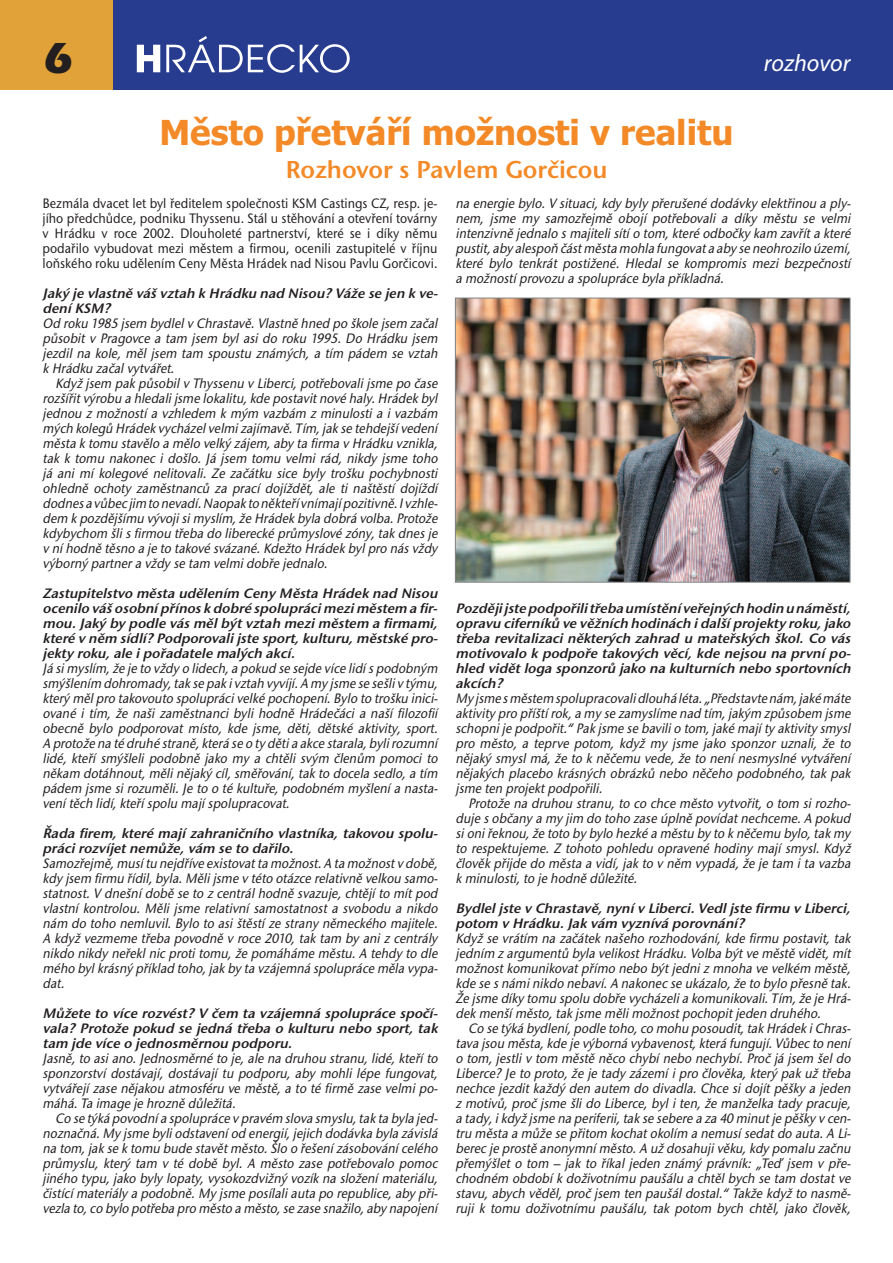
<style>
.page{position:relative;width:893px;height:1263px;background:#fff}
.page>*{position:absolute;margin:0;border:0;box-sizing:border-box;transform-origin:0 0}
.t1{font:700 45px "Itc Eras CE";color:#231f20}
.t2{font:700 34.5px "Tahoma";color:#f38a27}
.t3{font:25.5px "Stone Sans Itc TCE Semi";color:#f38a27}
.t4{font:italic 24px "Myriad Pro";color:#fff}
.t5{font:italic 500 14.25px/15px "Stone Sans Itc TCE";color:#231f20;scale:.9 1}
.t6{font:italic 14.25px/15px "Stone Sans Itc TCE Semi";color:#231f20}
.t7{font:500 14.25px/15px "Stone Sans Itc TCE";color:#231f20;text-align:justify;scale:.9 1}
</style>
<div class="page">
<div style="left:0;top:0;width:893px;height:90px;background:#283c8f"></div>
<div style="left:0;top:0;width:113px;height:90px;background:#e1a339"></div>
<svg style="left:136px;top:36px;width:214px;height:37px"></svg>
<img style="left:457px;top:300px;width:391px;height:281px">
<div style="left:455px;top:298px;width:395px;height:285px;border:1px solid #808285"></div>
<h1 class="t1" style="left:43px;top:42px;width:32px">6</h1>
<h3 class="t4" style="left:764px;top:54px;width:88px">rozhovor</h3>
<h2 class="t2" style="left:159px;top:113px;width:576px">Město přetváří možnosti v realitu</h2>
<h3 class="t3" style="left:285px;top:154px;width:324px">Rozhovor s Pavlem Gorčicou</h3>
<p class="t7" style="left:43px;top:195px;width:440px">Bezmála dvacet let byl ředitelem společnosti KSM Castings CZ, resp. je&shy;jího předchůdce, podniku Thyssenu. Stál u stěhování a otevření továrny v Hrádku v roce 2002. Dlouholeté partnerství, které se i díky němu podařilo vybudovat mezi městem a firmou, ocenili zastupitelé v říjnu loňského roku udělením Ceny Města Hrádek nad Nisou Pavlu Gorčicovi.</p>
<p class="t6" style="left:43px;top:285px;width:399px">Jaký je vlastně váš vztah k Hrádku nad Nisou? Váže se jen k ve&shy;dení KSM?</p>
<p class="t5" style="left:43px;top:315px;width:442px;text-align:justify">Od roku 1985 jsem bydlel v Chrastavě. Vlastně hned po škole jsem začal působit v Pragovce a tam jsem byl asi do roku 1995. Do Hrádku jsem jezdil na kole, měl jsem tam spoustu známých, a tím pádem se vztah k Hrádku začal vytvářet.</p>
<p class="t5" style="left:43px;top:375px;width:442px;text-indent:13px">Když jsem pak působil v Thyssenu v Liberci, potřebovali jsme po čase rozšířit výrobu a hledali jsme lokalitu, kde postavit nové haly. Hrádek byl jednou z možností a vzhledem k mým vazbám z minulosti a i vazbám mých kolegů Hrádek vycházel velmi zajímavě. Tím, jak se tehdejší vedení města k tomu stavělo a mělo velký zájem, aby ta firma v Hrádku vznikla, tak k tomu nakonec i došlo. Já jsem tomu velmi rád, nikdy jsme toho já ani mí kolegové nelitovali. Ze začátku sice byly trošku pochybnosti ohledně ochoty zaměstnanců za prací dojíždět, ale ti naštěstí dojíždí dodnes a vůbec jimtonevadí.Naopak toněkteří vnímají pozitivně.I vzhle&shy;dem k pozdějšímu vývoji si myslím, že Hrádek byla dobrá volba. Protože kdybychom šli s firmou třeba do liberecké průmyslové zóny, tak dnes je v ní hodně těsno a je to takové svázané. Kdežto Hrádek byl pro nás vždy výborný partner a vždy se tam velmi dobře jednalo.</p>
<p class="t6" style="left:43px;top:585px;width:399px">Zastupitelstvo města udělením Ceny Města Hrádek nad Nisou ocenilo váš osobní přínos k dobré spolupráci mezi městem a fir&shy;mou. Jaký by podle vás měl být vztah mezi městem a firmami, které v něm sídlí? Podporovali jste sport, kulturu, městské pro&shy;jekty roku, ale i pořadatele malých akcí.</p>
<p class="t5" style="left:43px;top:660px;width:442px">Já si myslím, že je to vždy o lidech, a pokud se sejde více lidí s podobným smýšlením dohromady, tak se pak i vztah vyvíjí. A my jsme se sešli v týmu, který měl pro takovouto spolupráci velké pochopení. Bylo to trošku inici&shy;ované i tím, že naši zaměstnanci byli hodně Hrádečáci a naší filozofií obecně bylo podporovat místo, kde jsme, děti, dětské aktivity, sport.<br>A protože na té druhé straně, která se o ty děti a akce starala, byli rozumní lidé, kteří smýšleli podobně jako my a chtěli svým členům pomoci to někam dotáhnout, měli nějaký cíl, směřování, tak to docela sedlo, a tím pádem jsme si rozuměli. Je to o té kultuře, podobném myšlení a nasta&shy;vení těch lidí, kteří spolu mají spolupracovat.</p>
<p class="t6" style="left:43px;top:825px;width:399px">Řada firem, které mají zahraničního vlastníka, takovou spolu&shy;práci rozvíjet nemůže, vám se to dařilo.</p>
<p class="t5" style="left:43px;top:855px;width:442px">Samozřejmě, musí tu nejdříve existovat ta možnost. A ta možnost v době, kdy jsem firmu řídil, byla. Měli jsme v této otázce relativně velkou samo&shy;statnost. V dnešní době se to z centrál hodně svazuje, chtějí to mít pod vlastní kontrolou. Měli jsme relativní samostatnost a svobodu a nikdo nám do toho nemluvil. Bylo to asi štěstí ze strany německého majitele.<br>A když vezmeme třeba povodně v roce 2010, tak tam by ani z centrály nikdo nikdy neřekl nic proti tomu, že pomáháme městu. A tehdy to dle mého byl krásný příklad toho, jak by ta vzájemná spolupráce měla vypa&shy;dat.</p>
<p class="t6" style="left:43px;top:1005px;width:399px">Můžete to více rozvést? V čem ta vzájemná spolupráce spočí&shy;vala? Protože pokud se jedná třeba o kulturu nebo sport, tak tam jde více o jednosměrnou podporu.</p>
<p class="t5" style="left:43px;top:1050px;width:442px">Jasně, to asi ano. Jednosměrné to je, ale na druhou stranu, lidé, kteří to sponzorství dostávají, dostávají tu podporu, aby mohli lépe fungovat, vytvářejí zase nějakou atmosféru ve městě, a to té firmě zase velmi po&shy;máhá. Ta image je hrozně důležitá.</p>
<p class="t5" style="left:43px;top:1110px;width:442px;text-indent:13px">Co se týká povodní a spolupráce v pravém slova smyslu, tak ta byla jed&shy;noznačná. My jsme byli odstavení od energií, jejich dodávka byla závislá na tom, jak se k tomu bude stavět město. Šlo o řešení zásobování celého průmyslu, který tam v té době byl. A město zase potřebovalo pomoc jiného typu, jako byly lopaty, vysokozdvižný vozík na složení materiálu, čistící materiály a podobně. My jsme posílali auta po republice, aby při&shy;vezla to, co bylo potřeba pro město a město, se zase snažilo, aby napojení</p>
<p class="t5" style="left:455px;top:195px;width:442px">na energie bylo. V situaci, kdy byly přerušené dodávky elektřinou a ply&shy;nem, jsme my samozřejmě obojí potřebovali a díky městu se velmi intenzivně jednalo s majiteli sítí o tom, které odbočky kam zavřít a které pustit, aby alespoň část města mohla fungovat a aby se neohrozilo území, které bylo tenkrát postižené. Hledal se kompromis mezi bezpečností a možností provozu a spolupráce byla příkladná.</p>
<p class="t6" style="left:455px;top:600px;width:399px">Pozdějijstepodpořilitřebaumístění veřejnýchhodinunáměstí, opravu ciferníků ve věžních hodinách i další projekty roku, jako třeba revitalizaci některých zahrad u mateřských škol. Co vás motivovalo k podpoře takových věcí, kde nejsou na první po&shy;hled vidět loga sponzorů jako na kulturních nebo sportovních akcích?</p>
<p class="t5" style="left:455px;top:690px;width:442px">My jsme směstemspolupracovalidlouhá léta. „Představtenám, jakémáte aktivity pro příští rok, a my se zamyslíme nad tím, jakým způsobem jsme schopni je podpořit.“ Pak jsme se bavili o tom, jaké mají ty aktivity smysl pro město, a teprve potom, když my jsme jako sponzor uznali, že to nějaký smysl má, že to k něčemu vede, že to není nesmyslné vytváření nějakých placebo krásných obrázků nebo něčeho podobného, tak pak jsme ten projekt podpořili.</p>
<p class="t5" style="left:455px;top:795px;width:442px;text-indent:13px">Protože na druhou stranu, to co chce město vytvořit, o tom si rozho&shy;duje s občany a my jim do toho zase úplně povídat nechceme. A pokud si oni řeknou, že toto by bylo hezké a městu by to k něčemu bylo, tak my to respektujeme. Z tohoto pohledu opravené hodiny mají smysl. Když člověk přijde do města a vidí, jak to v něm vypadá, že je tam i ta vazba k minulosti, to je hodně důležité.</p>
<p class="t6" style="left:455px;top:900px;width:396px">Bydlel jste v Chrastavě, nyní v Liberci. Vedl jste firmu v Liberci, potom v Hrádku. Jak vám vyznívá porovnání?</p>
<p class="t5" style="left:455px;top:930px;width:442px">Když se vrátím na začátek našeho rozhodování, kde firmu postavit, tak jedním z argumentů byla velikost Hrádku. Volba být ve městě vidět, mít možnost komunikovat přímo nebo být jedni z mnoha ve velkém městě, kde se s námi nikdo nebaví. A nakonec se ukázalo, že to bylo přesně tak.<br>Že jsme díky tomu spolu dobře vycházeli a komunikovali. Tím, že je Hrá&shy;dek menší město, tak jsme měli možnost pochopit jeden druhého.</p>
<p class="t5" style="left:455px;top:1020px;width:442px;text-indent:13px">Co se týká bydlení, podle toho, co mohu posoudit, tak Hrádek i Chras&shy;tava jsou města, kde je výborná vybavenost, která fungují. Vůbec to není o tom, jestli v tom městě něco chybí nebo nechybí. Proč já jsem šel do Liberce? Je to proto, že je tady zázemí i pro člověka, který pak už třeba nechce jezdit každý den autem do divadla. Chce si dojít pěšky a jeden z motivů, proč jsme šli do Liberce, byl i ten, že manželka tady pracuje, a tady, i když jsme na periferii, tak se sebere a za 40 minut je pěšky v cen&shy;tru města a může se přitom kochat okolím a nemusí sedat do auta. A Li&shy;berec je prostě anonymní město. A už dosahuji věku, kdy pomalu začnu přemýšlet o tom – jak to říkal jeden známý právník: „Teď jsem v pře&shy;chodném období k doživotnímu paušálu a chtěl bych se tam dostat ve stavu, abych věděl, proč jsem ten paušál dostal.“ Takže když to nasmě&shy;ruji k tomu doživotnímu paušálu, tak potom bych chtěl, jako člověk,</p>
</div>
